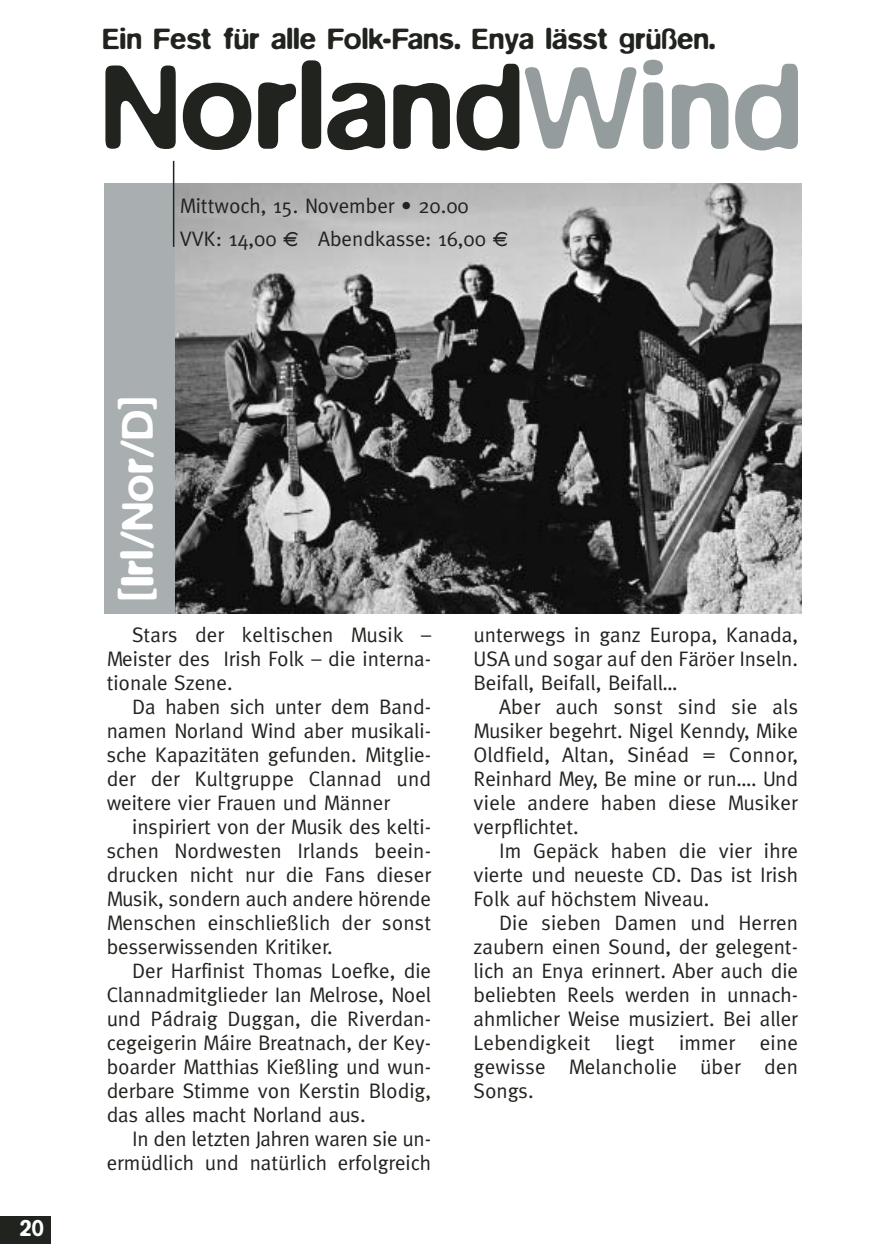
<style>
.page{position:relative;width:893px;height:1259px;background:#fff}
.page>*{position:absolute;margin:0;border:0;box-sizing:border-box;transform-origin:0 0}
.t1{font:500 124.5px "Blur";color:#20231e}
.t2{font:500 45.9px "Blur";color:#fff}
.t3{font:500 30px "Blur";color:#20231e}
.t4{font:500 24px "Blur";color:#fff}
.t5{font:21px/24px "Meta";color:#20231e;text-align:justify}
.s1{color:#959c9d}
.s2{font-family:"Euro font";font-size:18px}
</style>
<div class="page">
<div style="left:0;top:1216px;width:50px;height:28px;background:#20231e"></div>
<img style="left:175px;top:183px;width:626px;height:430px">
<div style="left:104px;top:183px;width:71px;height:430px;background:#a9afb0"></div>
<hr style="left:173px;top:161px;width:1px;height:86px;background:#20231e">
<p class="t4" style="left:20px;top:1220px;width:26px">20</p>
<h3 class="t3" style="left:103px;top:29px;width:614px">Ein Fest für alle Folk-Fans. Enya lässt grüßen.</h3>
<h1 class="t1" style="left:101px;top:64px;width:702px">Norland<span class="s1">Wind</span></h1>
<p class="t5" style="left:180px;top:191px;width:330px;line-height:32.4px">Mittwoch, 15. November • 20.00<br>VVK: 14,00 <span class="s2">D</span> Abendkasse: 16,00 <span class="s2">D</span></p>
<h2 class="t2" style="left:122px;top:600px;width:206px;rotate:-90deg">[Irl/Nor/D]</h2>
<p class="t5" style="left:107px;top:624px;width:326px;text-indent:26px">Stars der keltischen Musik – Meister des Irish Folk – die interna&shy;tionale Szene.</p>
<p class="t5" style="left:107px;top:696px;width:326px;text-indent:26px">Da haben sich unter dem Band&shy;namen Norland Wind aber musikali&shy;sche Kapazitäten gefunden. Mitglie&shy;der der Kultgruppe Clannad und weitere vier Frauen und Männer</p>
<p class="t5" style="left:107px;top:816px;width:326px;text-indent:26px">inspiriert von der Musik des kelti&shy;schen Nordwesten Irlands beein&shy;drucken nicht nur die Fans dieser Musik, sondern auch andere hörende Menschen einschließlich der sonst besserwissenden Kritiker.</p>
<p class="t5" style="left:107px;top:960px;width:326px;text-indent:26px">Der Harfinist Thomas Loefke, die Clannadmitglieder Ian Melrose, Noel und Pádraig Duggan, die Riverdan&shy;cegeigerin Máire Breatnach, der Key&shy;boarder Matthias Kießling und wun&shy;derbare Stimme von Kerstin Blodig, das alles macht Norland aus.</p>
<p class="t5" style="left:107px;top:1128px;width:326px;text-align:right">In den letzten Jahren waren sie un&shy;ermüdlich und natürlich erfolgreich</p>
<p class="t5" style="left:474px;top:624px;width:326px">unterwegs in ganz Europa, Kanada, USA und sogar auf den Färöer Inseln.<br>Beifall, Beifall, Beifall…</p>
<p class="t5" style="left:474px;top:696px;width:326px;text-indent:26px">Aber auch sonst sind sie als Musiker begehrt. Nigel Kenndy, Mike Oldfield, Altan, Sinéad = Connor, Reinhard Mey, Be mine or run…. Und viele andere haben diese Musiker verpflichtet.</p>
<p class="t5" style="left:474px;top:840px;width:326px;text-indent:26px">Im Gepäck haben die vier ihre vierte und neueste CD. Das ist Irish Folk auf höchstem Niveau.</p>
<p class="t5" style="left:474px;top:912px;width:326px;text-indent:26px">Die sieben Damen und Herren zaubern einen Sound, der gelegent&shy;lich an Enya erinnert. Aber auch die beliebten Reels werden in unnach&shy;ahmlicher Weise musiziert. Bei aller Lebendigkeit liegt immer eine gewisse Melancholie über den Songs.</p>
</div>
